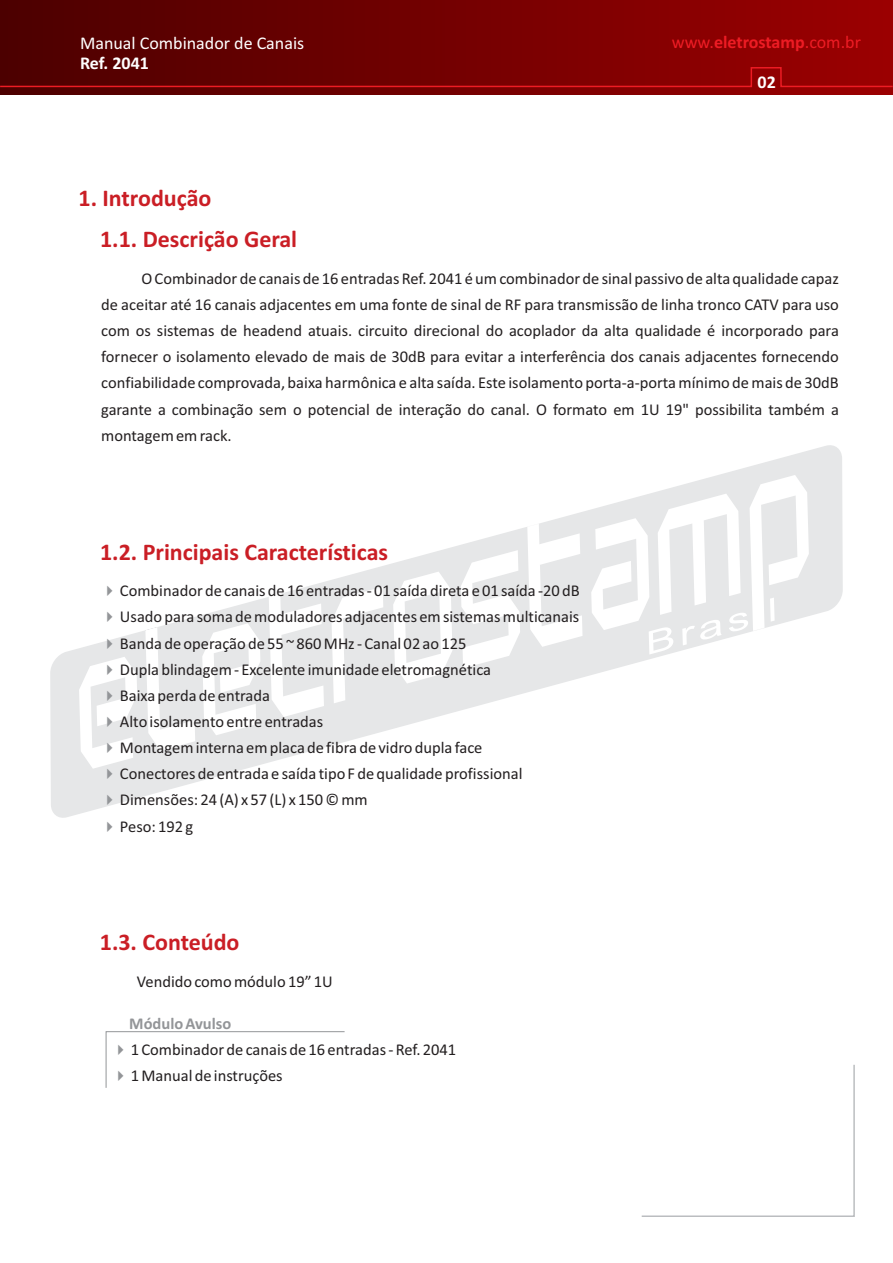
<style>
.page{position:relative;width:893px;height:1263px;background:#fff}
.page>*{position:absolute;margin:0;border:0;box-sizing:border-box;transform-origin:0 0}
.t1{font:700 24px/41.2px "Calibri";color:#ca1e25}
.t2{font:18px "Calibri";color:#fff}
.t3{font:18px "Calibri";color:#ed1c24}
.t4{font:700 18px "Calibri";color:#fff}
.t5{font:16.5px/26.1px "Calibri";color:#231f20;text-align:justify}
.t6{font:700 16.5px "Calibri";color:#939598}
.s1{font-weight:700}
.s2{color:#939598}
</style>
<div class="page">
<svg style="left:105px;top:1031px;width:240px;height:57px"></svg>
<div style="left:0;top:0;width:893px;height:95px;background:linear-gradient(to right,#4c0000,#9b0001)"></div>
<svg style="left:0;top:66px;width:893px;height:22px;background:#7c0102"></svg>
<svg style="left:50px;top:445px;width:793px;height:373px"></svg>
<svg style="left:641px;top:1064px;width:214px;height:153px"></svg>
<p class="t2" style="left:80px;top:35px;width:226px">Manual Combinador de Canais</p>
<p class="t4" style="left:80px;top:55px;width:70px">Ref. 2041</p>
<p class="t3" style="left:672px;top:35px;width:191px">www.<span class="s1">eletrostamp</span>.com.br</p>
<p class="t4" style="left:757px;top:75px;width:20px">02</p>
<h1 class="t1" style="left:100px;top:179px;width:199px;text-indent:-22px">1. Introdução<br>1.1. Descrição Geral</h1>
<p class="t5" style="left:101px;top:267px;width:739px;text-indent:40px">O Combinador de canais de 16 entradas Ref. 2041 é um combinador de sinal passivo de alta qualidade capaz de aceitar até 16 canais adjacentes em uma fonte de sinal de RF para transmissão de linha tronco CATV para uso com os sistemas de headend atuais. circuito direcional do acoplador da alta qualidade é incorporado para fornecer o isolamento elevado de mais de 30dB para evitar a interferência dos canais adjacentes fornecendo confiabilidade comprovada, baixa harmônica e alta saída. Este isolamento porta-a-porta mínimo de mais de 30dB garante a combinação sem o potencial de interação do canal. O formato em 1U 19" possibilita também a montagem em rack.</p>
<h1 class="t1" style="left:100px;top:533px;width:290px">1.2. Principais Características</h1>
<p class="t5" style="left:101px;top:579px;width:480px"><span class="s2">✔</span>Combinador de canais de 16 entradas - 01 saída direta e 01 saída -20 dB</p>
<p class="t5" style="left:101px;top:605px;width:480px"><span class="s2">✔</span>Usado para soma de moduladores adjacentes em sistemas multicanais</p>
<p class="t5" style="left:101px;top:631px;width:367px"><span class="s2">✔</span>Banda de operação de 55 ~ 860 MHz - Canal 02 ao 125</p>
<p class="t5" style="left:101px;top:657px;width:391px"><span class="s2">✔</span>Dupla blindagem - Excelente imunidade eletromagnética</p>
<p class="t5" style="left:101px;top:684px;width:170px"><span class="s2">✔</span>Baixa perda de entrada</p>
<p class="t5" style="left:101px;top:710px;width:224px"><span class="s2">✔</span>Alto isolamento entre entradas</p>
<p class="t5" style="left:101px;top:736px;width:383px"><span class="s2">✔</span>Montagem interna em placa de fibra de vidro dupla face</p>
<p class="t5" style="left:101px;top:762px;width:423px"><span class="s2">✔</span>Conectores de entrada e saída tipo F de qualidade profissional</p>
<p class="t5" style="left:101px;top:788px;width:268px"><span class="s2">✔</span>Dimensões: 24 (A) x 57 (L) x 150 © mm</p>
<p class="t5" style="left:101px;top:814px;width:94px"><span class="s2">✔</span>Peso: 192 g</p>
<h1 class="t1" style="left:100px;top:924px;width:141px">1.3. Conteúdo</h1>
<p class="t5" style="left:137px;top:970px;width:197px">Vendido como módulo 19” 1U</p>
<p class="t6" style="left:129px;top:1016px;width:103px">Módulo Avulso</p>
<p class="t5" style="left:112px;top:1037px;width:346px"><span class="s2">✔</span>1 Combinador de canais de 16 entradas - Ref. 2041</p>
<p class="t5" style="left:112px;top:1063px;width:172px"><span class="s2">✔</span>1 Manual de instruções</p>
</div>
